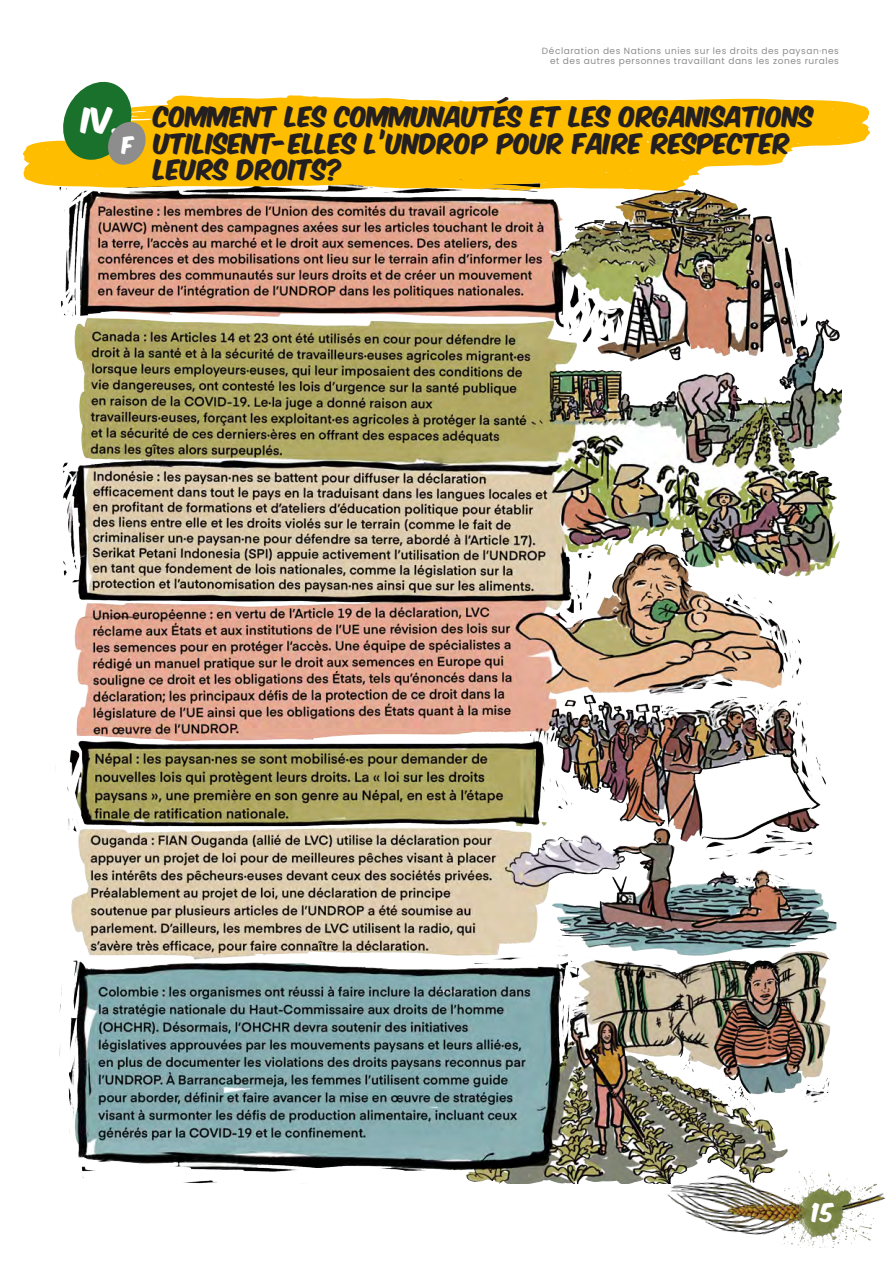
<style>
.page{position:relative;width:893px;height:1263px;background:#fff}
.page>*{position:absolute;margin:0;border:0;box-sizing:border-box;transform-origin:0 0}
.t1{font:30px "Komika Axis";color:#fff}
.t2{font:24px/26.4px "Komika Axis";color:#231f20}
.t3{font:22.5px "Komika Axis";color:#fff}
.t4{font:20.4px "Komika Axis";color:#fff}
.t5{font:9px/9.9px "Poppins";letter-spacing:.06em;color:#8d8d8d;text-align:right}
</style>
<div class="page">
<img style="left:667px;top:1184px;width:218px;height:51px">
<img style="left:775px;top:1179px;width:105px;height:69px">
<svg style="left:623px;top:99px;width:247px;height:76px;fill:#ffbd00"></svg>
<img style="left:55px;top:175px;width:786px;height:1009px">
<svg style="left:23px;top:95px;width:600px;height:93px;background:#fec216"></svg>
<svg style="left:58px;top:81px;width:101px;height:87px"></svg>
<p class="t5" style="left:542px;top:46px;width:298px">Déclaration des Nations unies sur les droits des paysan·nes et des autres personnes travaillant dans les zones rurales</p>
<p class="t1" style="left:82px;top:105px;width:42px">IV.</p>
<p class="t2" style="left:154px;top:106px;width:661px">COMMENT LES COMMUNAUTÉS ET LES ORGANISATIONS<br>UTILISENT-ELLES L’UNDROP POUR FAIRE RESPECTER<br>LEURS DROITS?</p>
<p class="t4" style="left:123px;top:135px;width:13px">F</p>
<h3 class="t3" style="left:812px;top:1201px;width:23px">15</h3>
</div>
